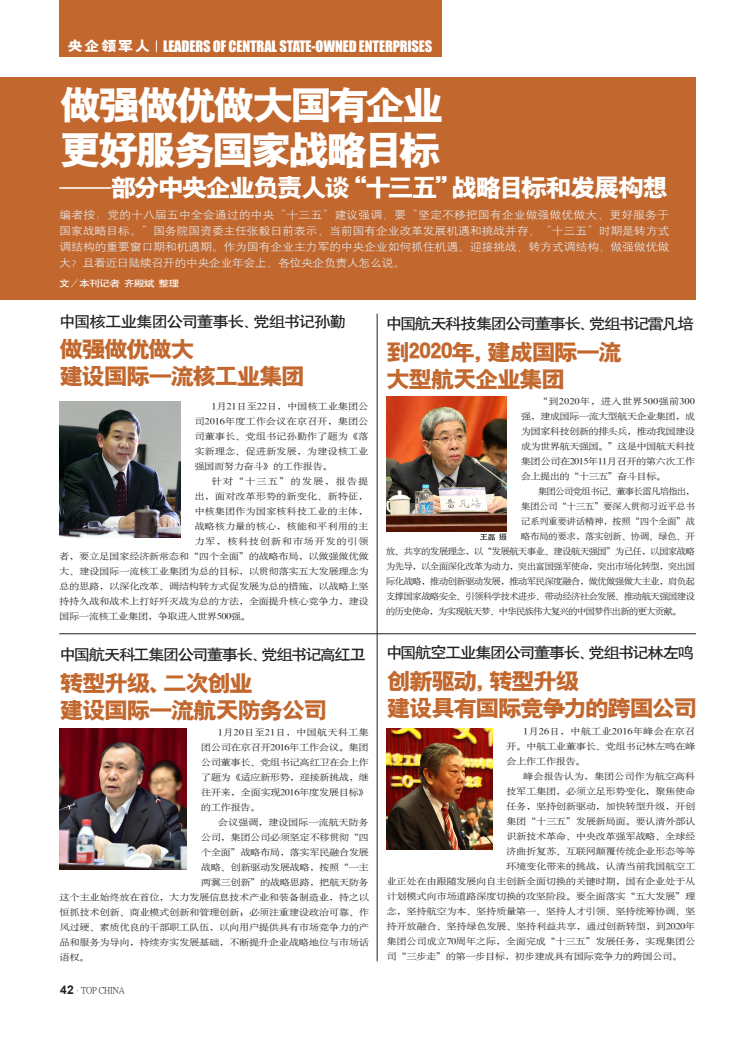
<style>
.page{position:relative;width:755px;height:1038px;background:#fff}
.page>*{position:absolute;margin:0;border:0;box-sizing:border-box;transform-origin:0 0}
.大标题A{font:40px "H Yb 9 gj";letter-spacing:-.095em;color:#fff;scale:1.05 1}
.大标题A-2{font:25px "H Yb 9 gj";letter-spacing:-.09em;color:#fff;scale:1.05 1}
.大标题A-3{font:23px "H Yb 9 gj";letter-spacing:-.08em;color:#c2682e;scale:1.05 1}
.肩题_副标题{font:15px "H Yb 1 gj";letter-spacing:-.095em;color:#231f20;scale:1.1 1}
.肩题_副标题-2{font:15px "H Yb 1 gj";letter-spacing:-.075em;color:#231f20;scale:1.1 1}
.导语1{font:14.5px "Impact";letter-spacing:-.01em;color:#fff}
.导语1-2{font:14px "H Yb 9 gj";letter-spacing:.09em;color:#fff;scale:1.1 1}
.t1{font:700 12px "Arial";color:#231f20}
.引题{font:11px/16px "H Yg 2 gj";letter-spacing:-.05em;color:#e6e7e9;text-align:justify;scale:1.1 1}
.内文1{font:9px/15px "H Ya 6 gj";letter-spacing:-.04em;color:#231f20;text-align:justify;scale:1.15 1}
.内文1-2{font:9px "H Ya 6 gj";letter-spacing:-.085em;color:#231f20;scale:1.07 1}
.内文1-3{font:9px "H Ya 6 gj";letter-spacing:-.04em;color:#231f20;scale:1.07 1}
.内文1-4{font:9px "H Ya 6 gj";letter-spacing:-.1em;color:#231f20;scale:1.07 1}
.内文1-5{font:9px "H Ya 6 gj";letter-spacing:-.01em;color:#231f20;scale:1.15 1}
.内文1-6{font:9px "H Ya 6 gj";letter-spacing:.055em;color:#231f20;scale:1.15 1}
.内文1-7{font:9px "H Ya 6 gj";letter-spacing:.09em;color:#231f20;scale:1.15 1}
.撰文{font:9px "H Yb 1 gj";letter-spacing:-.075em;color:#fff;scale:1.2 1}
.t2{font:9px "P Ming Li U";letter-spacing:-.015em;color:#231f20}
</style>
<div class="page">
<div style="left:0;top:77px;width:694px;height:223px;background:#c2682e"></div>
<div style="left:60px;top:0;width:382px;height:57px;background:#c2682e"></div>
<svg style="left:156px;top:40px;width:1px;height:12px"></svg>
<img style="left:386px;top:728px;width:105px;height:121px">
<img style="left:60px;top:402px;width:120px;height:135px">
<img style="left:60px;top:728px;width:127px;height:141px">
<hr style="left:59px;top:633px;width:636px;height:1px;background:#231f20">
<hr style="left:376px;top:314px;width:1px;height:647px;background:#231f20">
<img style="left:386px;top:396px;width:120px;height:135px">
<svg style="left:480px;top:533px;width:26px;height:7px"></svg>
<p class="导语1-2" style="left:67px;top:39px;width:77px">央企领军人</p>
<p class="导语1" style="left:163px;top:35px;width:270px">LEADERS OF CENTRAL STATE-OWNED ENTERPRISES</p>
<p class="大标题A" style="left:60px;top:85px;width:367px">做强做优做大国有企业</p>
<p class="大标题A" style="left:60px;top:130px;width:364px">更好服务国家战略目标</p>
<p class="大标题A-2" style="left:60px;top:175px;width:581px">——部分中央企业负责人谈“十三五”战略目标和发展构想</p>
<p class="引题" style="left:59px;top:207px;width:556px">编者按：党的十八届五中全会通过的中央“十三五”建议强调，要“坚定不移把国有企业做强做优做大，更好服务于国家战略目标。”国务院国资委主任张毅日前表示，当前国有企业改革发展机遇和挑战并存，“十三五”时期是转方式调结构的重要窗口期和机遇期。作为国有企业主力军的中央企业如何抓住机遇、迎接挑战，转方式调结构，做强做优做大？且看近日陆续召开的中央企业年会上，各位央企负责人怎么说。</p>
<p class="撰文" style="left:59px;top:278px;width:101px">文／本刊记者 齐殿斌 整理</p>
<p class="肩题_副标题-2" style="left:59px;top:313px;width:262px">中国核工业集团公司董事长、党组书记孙勤</p>
<p class="大标题A-3" style="left:59px;top:338px;width:130px">做强做优做大</p>
<p class="大标题A-3" style="left:59px;top:365px;width:235px">建设国际一流核工业集团</p>
<p class="内文1" style="left:194px;top:399px;width:153px;text-indent:17px">1月21日至22日，中国核工业集团公司2016年度工作会议在京召开，集团公司董事长、党组书记孙勤作了题为《落实新理念、促进新发展，为建设核工业强国而努力奋斗》的工作报告。</p>
<p class="内文1-7" style="left:211px;top:477px;width:138px">针对“十三五”的发展，报告提</p>
<p class="内文1-5" style="left:194px;top:492px;width:153px">出，面对改革形势的新变化、新特征，</p>
<p class="内文1-5" style="left:194px;top:507px;width:153px">中核集团作为国家核科技工业的主体，</p>
<p class="内文1-5" style="left:194px;top:522px;width:153px">战略核力量的核心，核能和平利用的主</p>
<p class="内文1-6" style="left:194px;top:537px;width:153px">力军，核科技创新和市场开发的引领</p>
<p class="内文1" style="left:59px;top:549px;width:270px">者，要立足国家经济新常态和“四个全面”的战略布局，以做强做优做</p>
<p class="内文1" style="left:59px;top:564px;width:270px">大、建设国际一流核工业集团为总的目标，以贯彻落实五大发展理念为</p>
<p class="内文1" style="left:59px;top:579px;width:270px">总的思路，以深化改革、调结构转方式促发展为总的措施，以战略上坚</p>
<p class="内文1" style="left:59px;top:594px;width:270px">持持久战和战术上打好歼灭战为总的方法，全面提升核心竞争力，建设</p>
<p class="内文1" style="left:59px;top:609px;width:168px">国际一流核工业集团，争取进入世界500强。</p>
<p class="肩题_副标题" style="left:385px;top:316px;width:281px">中国航天科技集团公司董事长、党组书记雷凡培</p>
<p class="大标题A-3" style="left:385px;top:340px;width:227px">到2020年，建成国际一流</p>
<p class="大标题A-3" style="left:385px;top:367px;width:172px">大型航天企业集团</p>
<p class="内文1" style="left:520px;top:393px;width:153px;text-indent:17px">“到2020年，进入世界500强前300强，建成国际一流大型航天企业集团，成为国家科技创新的排头兵，推动我国建设成为世界航天强国。”这是中国航天科技集团公司在2015年11月召开的第六次工作会上提出的“十三五”奋斗目标。</p>
<p class="内文1-4" style="left:537px;top:486px;width:148px">集团公司党组书记、董事长雷凡培指出，</p>
<p class="内文1-3" style="left:520px;top:501px;width:164px">集团公司“十三五”要深入贯彻习近平总书</p>
<p class="内文1-3" style="left:520px;top:516px;width:164px">记系列重要讲话精神，按照“四个全面”战</p>
<p class="内文1-3" style="left:520px;top:531px;width:164px">略布局的要求，落实创新、协调、绿色、开</p>
<p class="内文1-2" style="left:385px;top:546px;width:290px">放、共享的发展理念，以“发展航天事业、建设航天强国”为己任，以国家战略</p>
<p class="内文1-2" style="left:385px;top:561px;width:290px">为先导，以全面深化改革为动力，突出富国强军使命，突出市场化转型，突出国</p>
<p class="内文1-2" style="left:385px;top:576px;width:290px">际化战略，推动创新驱动发展，推动军民深度融合，做优做强做大主业，肩负起</p>
<p class="内文1-2" style="left:385px;top:591px;width:290px">支撑国家战略安全、引领科学技术进步、带动经济社会发展、推动航天强国建设</p>
<p class="内文1-4" style="left:385px;top:606px;width:278px">的历史使命，为实现航天梦、中华民族伟大复兴的中国梦作出新的更大贡献。</p>
<p class="肩题_副标题" style="left:60px;top:647px;width:280px">中国航天科工集团公司董事长、党组书记高红卫</p>
<p class="肩题_副标题" style="left:386px;top:645px;width:282px">中国航空工业集团公司董事长、党组书记林左鸣</p>
<p class="大标题A-3" style="left:60px;top:671px;width:186px">转型升级、二次创业</p>
<p class="大标题A-3" style="left:60px;top:698px;width:256px">建设国际一流航天防务公司</p>
<p class="内文1" style="left:201px;top:724px;width:147px;text-indent:17px">1月20日至21日，中国航天科工集团公司在京召开2016年工作会议。集团公司董事长、党组书记高红卫在会上作了题为《适应新形势，迎接新挑战，继往开来，全面实现2016年度发展目标》的工作报告。</p>
<p class="内文1" style="left:218px;top:814px;width:133px">会议强调，建设国际一流航天防务</p>
<p class="内文1" style="left:201px;top:829px;width:147px">公司，集团公司必须坚定不移贯彻“四</p>
<p class="内文1" style="left:201px;top:844px;width:147px">个全面”战略布局，落实军民融合发展</p>
<p class="内文1" style="left:201px;top:859px;width:147px">战略、创新驱动发展战略，按照“一主</p>
<p class="内文1" style="left:201px;top:874px;width:147px">两翼三创新”的战略思路，把航天防务</p>
<p class="内文1" style="left:60px;top:889px;width:270px">这个主业始终放在首位，大力发展信息技术产业和装备制造业，持之以</p>
<p class="内文1" style="left:60px;top:904px;width:270px">恒抓技术创新、商业模式创新和管理创新；必须注重建设政治可靠、作</p>
<p class="内文1" style="left:60px;top:919px;width:270px">风过硬、素质优良的干部职工队伍，以向用户提供具有市场竞争力的产</p>
<p class="内文1" style="left:60px;top:934px;width:270px">品和服务为导向，持续夯实发展基础，不断提升企业战略地位与市场话</p>
<p class="内文1" style="left:60px;top:949px;width:28px">语权。</p>
<p class="t1" style="left:60px;top:981px;width:15px">42</p>
<p class="t2" style="left:81px;top:986px;width:45px">TOP CHINA</p>
<p class="大标题A-3" style="left:386px;top:669px;width:185px">创新驱动，转型升级</p>
<p class="大标题A-3" style="left:386px;top:696px;width:297px">建设具有国际竞争力的跨国公司</p>
<p class="内文1" style="left:506px;top:723px;width:166px;text-indent:17px">1月26日，中航工业2016年峰会在京召开。中航工业董事长、党组书记林左鸣在峰会上作工作报告。</p>
<p class="内文1" style="left:523px;top:768px;width:151px">峰会报告认为，集团公司作为航空高科</p>
<p class="内文1" style="left:506px;top:783px;width:166px">技军工集团，必须立足形势变化，聚焦使命</p>
<p class="内文1" style="left:506px;top:798px;width:166px">任务，坚持创新驱动，加快转型升级，开创</p>
<p class="内文1" style="left:506px;top:813px;width:166px">集团“十三五”发展新局面。要认清外部认</p>
<p class="内文1" style="left:506px;top:828px;width:166px">识新技术革命、中央改革强军战略、全球经</p>
<p class="内文1" style="left:506px;top:843px;width:166px">济曲折复苏、互联网颠覆传统企业形态等等</p>
<p class="内文1" style="left:506px;top:858px;width:166px">环境变化带来的挑战，认清当前我国航空工</p>
<p class="内文1" style="left:386px;top:873px;width:270px">业正处在由跟随发展向自主创新全面切换的关键时期，国有企业处于从</p>
<p class="内文1" style="left:386px;top:888px;width:270px">计划模式向市场道路深度切换的攻坚阶段。要全面落实“五大发展”理</p>
<p class="内文1" style="left:386px;top:903px;width:270px">念，坚持航空为本、坚持质量第一、坚持人才引领、坚持统筹协调、坚</p>
<p class="内文1" style="left:386px;top:918px;width:270px">持开放融合、坚持绿色发展、坚持利益共享，通过创新转型，到2020年</p>
<p class="内文1" style="left:386px;top:933px;width:270px">集团公司成立70周年之际，全面完成“十三五”发展任务，实现集团公</p>
<p class="内文1" style="left:386px;top:948px;width:258px">司“三步走”的第一步目标，初步建成具有国际竞争力的跨国公司。</p>
</div>
